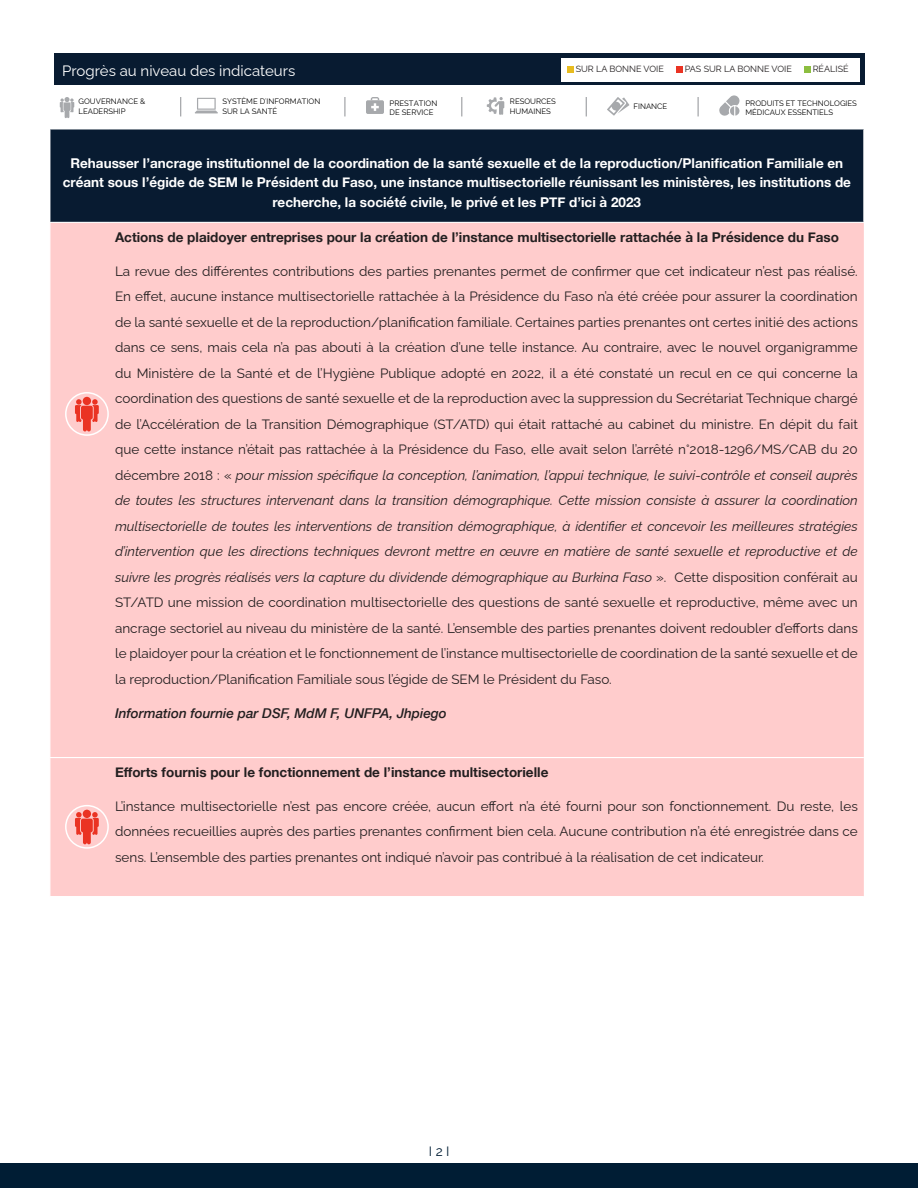
<style>
.page{position:relative;width:918px;height:1188px;background:#fff}
.page>*{position:absolute;margin:0;border:0;box-sizing:border-box;transform-origin:0 0}
.boxe{font:15px "Raleway";color:#fff}
.boxe-2{font:13.5px/25.5px "Raleway";color:#231f20;text-align:justify}
.t1{font:700 13.5px/19.5px "Helvetica Neue";color:#fff;text-align:center}
.boxe-3{font:700 13.5px "Helvetica Neue";color:#231f20}
.boxe-4{font:italic 500 13.5px "Helvetica Neue";color:#231f20}
.t2{font:13.5px "Raleway";color:#001d34}
.boxe-5{font:9px "Raleway";color:#231f20}
.t3{font:7.65px/9.3px "Raleway";color:#000}
.s1{font-style:italic}
</style>
<div class="page">
<div style="left:54px;top:54px;width:810px;height:31px;background:#081b31"></div>
<div style="left:561px;top:58px;width:299px;height:24px;background:#fff"></div>
<svg style="left:567px;top:66px;width:6px;height:6px"></svg>
<svg style="left:676px;top:66px;width:6px;height:6px"></svg>
<svg style="left:804px;top:66px;width:6px;height:6px"></svg>
<div style="left:50px;top:129px;width:814px;height:93px;background:#081b31"></div>
<div style="left:50px;top:223px;width:814px;height:673px;background:#fcc"></div>
<hr style="left:863px;top:129px;width:1px;height:93px;background:#fff">
<hr style="left:49px;top:757px;width:60px;height:1px;background:#fff">
<hr style="left:109px;top:757px;width:755px;height:1px;background:#fff">
<svg style="left:60px;top:97px;width:14px;height:21px"></svg>
<svg style="left:366px;top:97px;width:18px;height:17px"></svg>
<svg style="left:607px;top:97px;width:22px;height:19px"></svg>
<svg style="left:180px;top:97px;width:1px;height:19px"></svg>
<svg style="left:344px;top:97px;width:2px;height:19px"></svg>
<svg style="left:461px;top:97px;width:1px;height:19px"></svg>
<svg style="left:586px;top:97px;width:1px;height:19px"></svg>
<svg style="left:487px;top:97px;width:17px;height:18px"></svg>
<svg style="left:195px;top:98px;width:23px;height:15px"></svg>
<svg style="left:719px;top:95px;width:20px;height:21px"></svg>
<svg style="left:697px;top:97px;width:2px;height:19px"></svg>
<div style="left:65px;top:392px;width:44px;height:44px;border:2px solid #fff;border-radius:50%"></div>
<div style="left:83px;top:397px;width:8px;height:8px;background:#ea3323;border-radius:50%"></div>
<svg style="left:75px;top:399px;width:24px;height:32px"></svg>
<div style="left:65px;top:805px;width:44px;height:44px;border:2px solid #fff;border-radius:50%"></div>
<div style="left:83px;top:810px;width:8px;height:8px;background:#ea3323;border-radius:50%"></div>
<svg style="left:75px;top:812px;width:24px;height:32px"></svg>
<div style="left:0;top:1163px;width:918px;height:25px;background:#001d34"></div>
<p class="boxe" style="left:62px;top:59px;width:235px">Progrès au niveau des indicateurs</p>
<p class="boxe-5" style="left:576px;top:62px;width:90px">SUR LA BONNE VOIE</p>
<p class="boxe-5" style="left:685px;top:62px;width:109px">PAS SUR LA BONNE VOIE</p>
<p class="boxe-5" style="left:813px;top:62px;width:37px">RÉALISÉ</p>
<p class="t3" style="left:222px;top:97px;width:99px">SYSTÈME D'INFORMATION<br>SUR LA SANTÉ</p>
<p class="t3" style="left:510px;top:97px;width:48px">RESOURCES<br>HUMAINES</p>
<p class="t3" style="left:745px;top:98px;width:113px">PRODUITS ET TECHNOLOGIES<br>MÉDICAUX ESSENTIELS</p>
<p class="t3" style="left:79px;top:97px;width:68px">GOUVERNANCE &amp;<br>LEADERSHIP</p>
<p class="t3" style="left:390px;top:99px;width:49px">PRESTATION<br>DE SERVICE</p>
<p class="t3" style="left:634px;top:101px;width:35px">FINANCE</p>
<p class="t1" style="left:63px;top:153px;width:790px">Rehausser l’ancrage institutionnel de la coordination de la santé sexuelle et de la reproduction/Planification Familiale en créant sous l’égide de SEM le Président du Faso, une instance multisectorielle réunissant les ministères, les institutions de recherche, la société civile, le privé et les PTF d’ici à 2023</p>
<p class="boxe-3" style="left:115px;top:226px;width:726px">Actions de plaidoyer entreprises pour la création de l’instance multisectorielle rattachée à la Présidence du Faso</p>
<p class="boxe-2" style="left:115px;top:257px;width:744px">La revue des différentes contributions des parties prenantes permet de confirmer que cet indicateur n’est pas réalisé.<br>En effet, aucune instance multisectorielle rattachée à la Présidence du Faso n’a été créée pour assurer la coordination de la santé sexuelle et de la reproduction/planification familiale. Certaines parties prenantes ont certes initié des actions dans ce sens, mais cela n’a pas abouti à la création d’une telle instance. Au contraire, avec le nouvel organigramme du Ministère de la Santé et de l’Hygiène Publique adopté en 2022, il a été constaté un recul en ce qui concerne la coordination des questions de santé sexuelle et de la reproduction avec la suppression du Secrétariat Technique chargé de l’Accélération de la Transition Démographique (ST/ATD) qui était rattaché au cabinet du ministre. En dépit du fait que cette instance n’était pas rattachée à la Présidence du Faso, elle avait selon l’arrêté n°2018-1296/MS/CAB du 20 décembre 2018 : « <span class="s1">pour mission spécifique la conception, l’animation, l’appui technique, le suivi-contrôle et conseil auprès de toutes les structures intervenant dans la transition démographique. Cette mission consiste à assurer la coordination multisectorielle de toutes les interventions de transition démographique, à identifier et concevoir les meilleures stratégies d’intervention que les directions techniques devront mettre en œuvre en matière de santé sexuelle et reproductive et de suivre les progrès réalisés vers la capture du dividende démographique au Burkina Faso</span> ». Cette disposition conférait au ST/ATD une mission de coordination multisectorielle des questions de santé sexuelle et reproductive, même avec un ancrage sectoriel au niveau du ministère de la santé. L’ensemble des parties prenantes doivent redoubler d’efforts dans le plaidoyer pour la création et le fonctionnement de l’instance multisectorielle de coordination de la santé sexuelle et de la reproduction/Planification Familiale sous l’égide de SEM le Président du Faso.</p>
<p class="boxe-4" style="left:115px;top:701px;width:333px">Information fournie par DSF, MdM F, UNFPA, Jhpiego</p>
<p class="boxe-3" style="left:115px;top:761px;width:435px">Efforts fournis pour le fonctionnement de l’instance multisectorielle</p>
<p class="boxe-2" style="left:115px;top:792px;width:744px">L’instance multisectorielle n’est pas encore créée, aucun effort n’a été fourni pour son fonctionnement. Du reste, les données recueillies auprès des parties prenantes confirment bien cela. Aucune contribution n’a été enregistrée dans ce sens. L’ensemble des parties prenantes ont indiqué n’avoir pas contribué à la réalisation de cet indicateur.</p>
<p class="t2" style="left:429px;top:1141px;width:22px">I 2 I</p>
</div>
